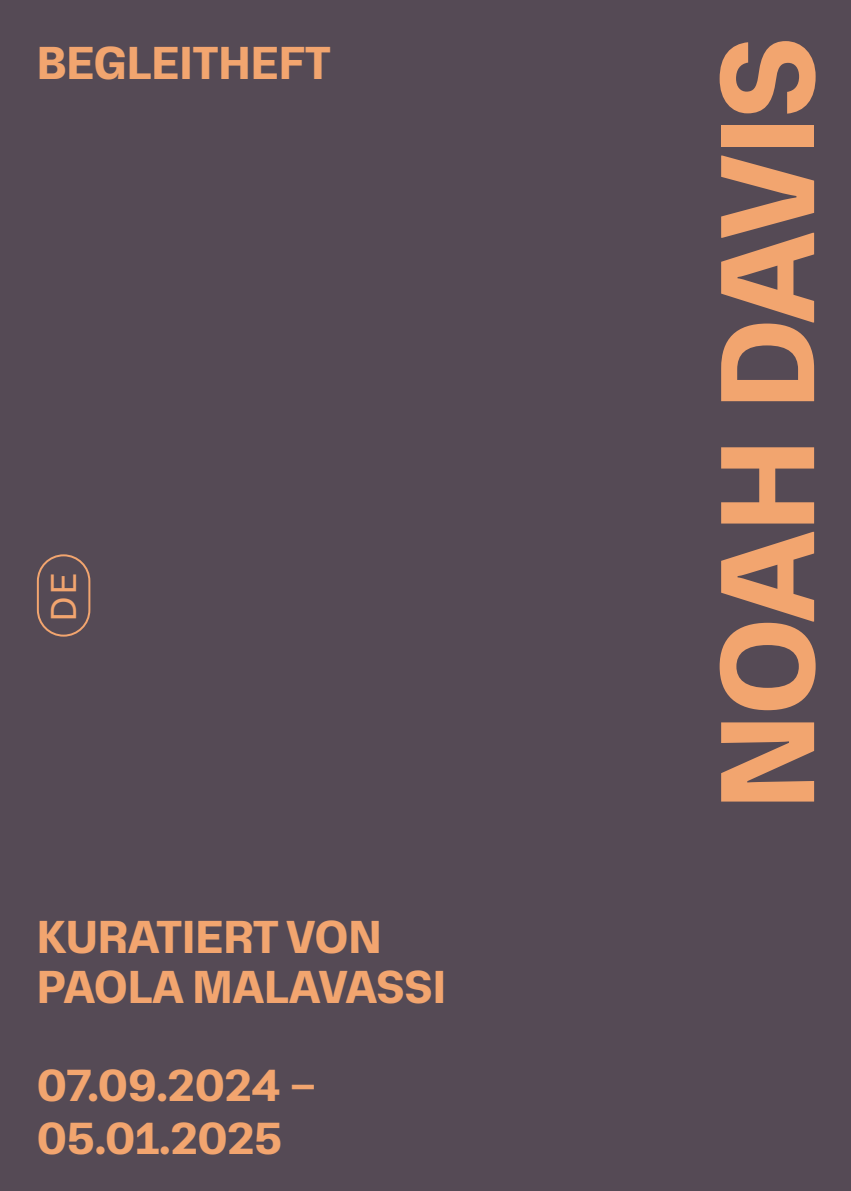
<style>
.page{position:relative;width:851px;height:1191px;background:#fff}
.page>*{position:absolute;margin:0;border:0;box-sizing:border-box;transform-origin:0 0}
.t1{font:700 127.2px "Minsk";letter-spacing:-.01em;color:#f2a56f}
.t2{font:700 44px/50px "Minsk";color:#f2a56f}
.t3{font:34.4px "Minsk";color:#f2a56f}
</style>
<div class="page">
<div style="left:0;top:0;width:850px;height:1191px;background:#554a55"></div>
<div style="left:37px;top:554px;width:53px;height:82px;border:2px solid #f2a56f;border-radius:26px"></div>
<p class="t2" style="left:37px;top:37px;width:295px">BEGLEITHEFT</p>
<h1 class="t1" style="left:684px;top:810px;width:775px;rotate:-90deg">NOAH DAVIS</h1>
<p class="t3" style="left:41px;top:621px;width:50px;rotate:-90deg">DE</p>
<p class="t2" style="left:37px;top:910px;width:410px">KURATIERT VON<br>PAOLA MALAVASSI</p>
<p class="t2" style="left:37px;top:1057px;width:281px;line-height:52.8px">07.09.2024 –<br>05.01.2025</p>
</div>
